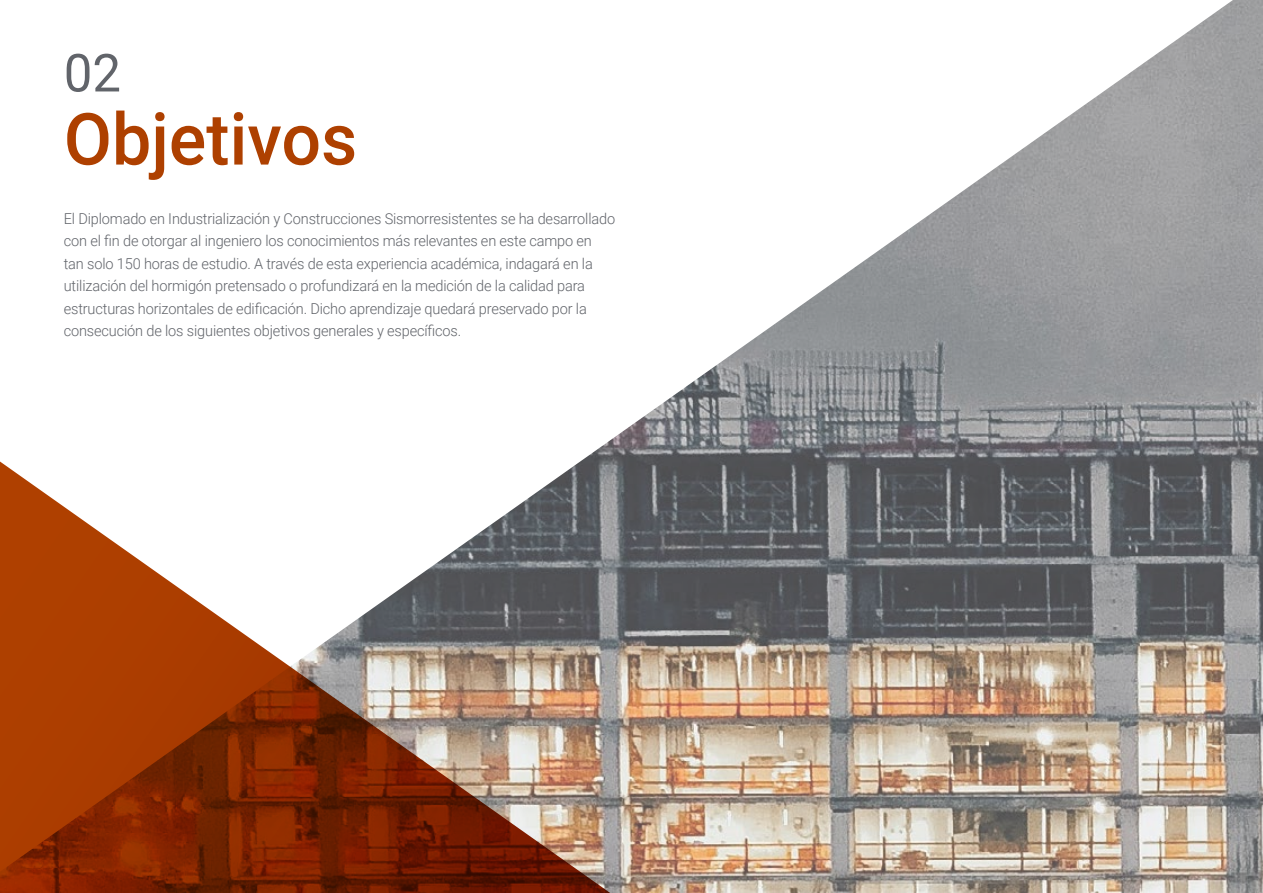
<style>
.page{position:relative;width:1263px;height:893px;background:#fff}
.page>*{position:absolute;margin:0;border:0;box-sizing:border-box;transform-origin:0 0}
.t1{font:500 72px "Roboto";color:#ae4000}
.t2{font:52.5px "Roboto";color:#61646a}
.t3{font:300 15px/22.5px "Roboto";letter-spacing:-.01em;color:#61646a}
</style>
<div class="page">
<img style="left:602px;top:0;width:661px;height:893px">
<svg style="left:0;top:446px;width:640px;height:447px"></svg>
<h2 class="t2" style="left:64px;top:36px;width:59px">02</h2>
<h1 class="t1" style="left:64px;top:89px;width:295px">Objetivos</h1>
<p class="t3" style="left:64px;top:207px;width:553px">El Diplomado en Industrialización y Construcciones Sismorresistentes se ha desarrollado con el fin de otorgar al ingeniero los conocimientos más relevantes en este campo en tan solo 150 horas de estudio. A través de esta experiencia académica, indagará en la utilización del hormigón pretensado o profundizará en la medición de la calidad para estructuras horizontales de edificación. Dicho aprendizaje quedará preservado por la consecución de los siguientes objetivos generales y específicos.</p>
</div>
